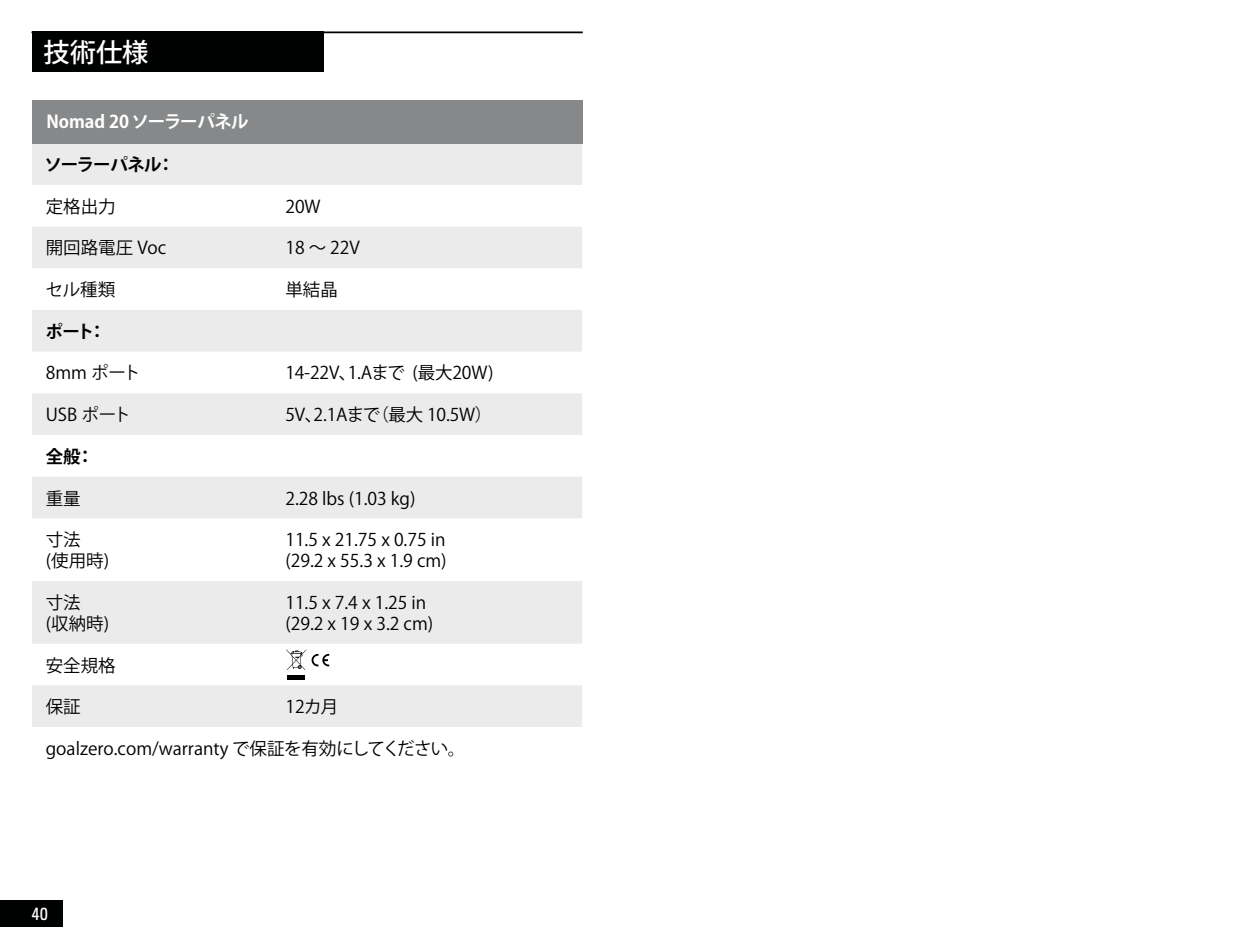
<style>
.page{position:relative;width:1260px;height:945px;background:#fff}
.page>*{position:absolute;margin:0;border:0;box-sizing:border-box;transform-origin:0 0}
.t1{font:500 26.25px "Koz Go Pro";color:#fff}
.t2{font:17.5px/21px "Koz Go Pro";color:#000}
.t3{font:700 17.5px "Koz Go Pro";letter-spacing:-.04em;color:#000}
.t4{font:700 17.5px "Koz Go Pro";letter-spacing:-.01em;color:#fff}
.t5{font:500 15.75px "Galaxie Polaris Condensed";color:#fff}
</style>
<div class="page">
<hr style="left:32px;top:32px;width:551px;height:1px;background:#000101">
<div style="left:0;top:900px;width:63px;height:27px;background:#000101"></div>
<div style="left:32px;top:32px;width:292px;height:40px;background:#000101"></div>
<svg style="left:32px;top:144px;width:550px;height:583px;fill:#ebebec"></svg>
<div style="left:32px;top:101px;width:551px;height:43px;background:#86888a"></div>
<svg style="left:312px;top:654px;width:17px;height:12px"></svg>
<svg style="left:286px;top:649px;width:20px;height:21px"></svg>
<div style="left:287px;top:675px;width:18px;height:5px;background:#000"></div>
<h1 class="t1" style="left:44px;top:35px;width:106px">技術仕様</h1>
<p class="t4" style="left:46px;top:111px;width:204px">Nomad 20 ソーラーパネル</p>
<p class="t3" style="left:45px;top:153px;width:132px">ソーラーパネル：</p>
<p class="t2" style="left:46px;top:196px;width:71px">定格出力</p>
<p class="t2" style="left:285px;top:196px;width:37px">20W</p>
<p class="t2" style="left:46px;top:238px;width:122px">開回路電圧 Voc</p>
<p class="t2" style="left:285px;top:238px;width:76px">18 ～ 22V</p>
<p class="t2" style="left:46px;top:280px;width:71px">セル種類</p>
<p class="t2" style="left:285px;top:280px;width:54px">単結晶</p>
<p class="t3" style="left:45px;top:320px;width:62px">ポート：</p>
<p class="t2" style="left:46px;top:363px;width:97px">8mm ポート</p>
<p class="t2" style="left:285px;top:363px;width:210px">14-22V、1.Aまで (最大20W)</p>
<p class="t2" style="left:46px;top:405px;width:87px">USB ポート</p>
<p class="t2" style="left:285px;top:405px;width:208px">5V、2.1Aまで（最大 10.5W）</p>
<p class="t3" style="left:46px;top:445px;width:50px">全般：</p>
<p class="t2" style="left:46px;top:488px;width:37px">重量</p>
<p class="t2" style="left:285px;top:488px;width:132px">2.28 lbs (1.03 kg)</p>
<p class="t2" style="left:46px;top:530px;width:65px">寸法<br>(使用時)</p>
<p class="t2" style="left:285px;top:530px;width:163px">11.5 x 21.75 x 0.75 in (29.2 x 55.3 x 1.9 cm)</p>
<p class="t2" style="left:46px;top:592px;width:65px">寸法<br>(収納時)</p>
<p class="t2" style="left:285px;top:592px;width:149px">11.5 x 7.4 x 1.25 in (29.2 x 19 x 3.2 cm)</p>
<p class="t2" style="left:46px;top:655px;width:72px">安全規格</p>
<p class="t2" style="left:46px;top:697px;width:37px">保証</p>
<p class="t2" style="left:285px;top:697px;width:54px">12カ月</p>
<p class="t2" style="left:46px;top:738px;width:421px">goalzero.com/warranty で保証を有効にしてください。</p>
<p class="t5" style="left:32px;top:903px;width:18px">40</p>
</div>
